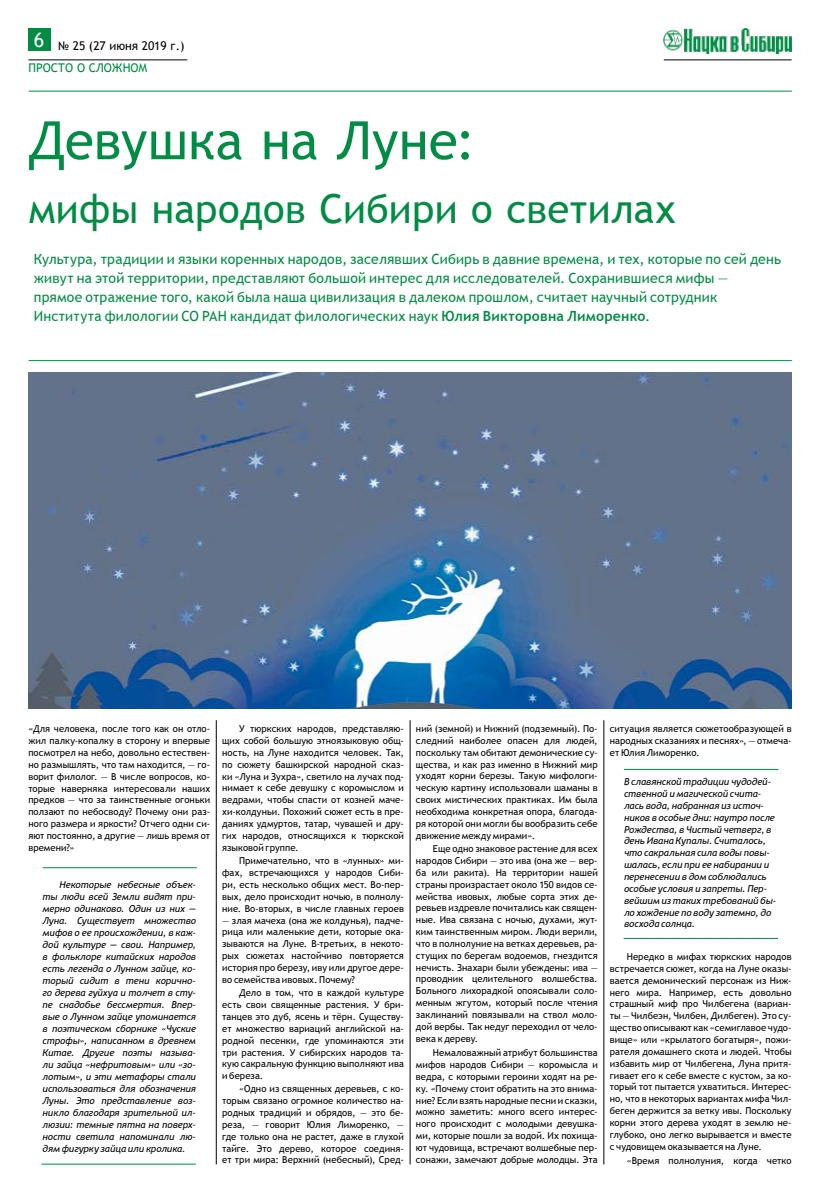
<style>
.page{position:relative;width:820px;height:1191px;background:#fff}
.page>*{position:absolute;margin:0;border:0;box-sizing:border-box;transform-origin:0 0}
.t1{font:52.9px "Trebuchet MS";letter-spacing:.005em;color:#008c44}
.t2{font:40px "Trebuchet MS";letter-spacing:.01em;color:#008c44}
.t3{font:14px/19px "Trebuchet MS";letter-spacing:.015em;color:#008c44}
.t4{font:12px/21.7px "Trebuchet MS";color:#000}
.t5{font:9.5px/11.8px "Trebuchet MS";letter-spacing:.005em;color:#000;text-align:justify}
.t6{font:italic 9.5px/12px "Trebuchet MS";letter-spacing:.005em;color:#000}
.s1{color:#008c44}
.s2{font-weight:700}
</style>
<div class="page">
<div style="left:28px;top:28px;width:23px;height:23px;background:#008c44"></div>
<hr style="left:28px;top:60px;width:159px;height:1px;background:#000">
<img style="left:663px;top:28px;width:128px;height:25px">
<hr style="left:663px;top:60px;width:128px;height:1px;background:#000">
<hr style="left:410px;top:720px;width:1px;height:444px;background:#000">
<hr style="left:216px;top:720px;width:1px;height:444px;background:#000">
<hr style="left:623px;top:769px;width:155px;height:1px;background:#008c44">
<hr style="left:623px;top:938px;width:154px;height:1px;background:#008c44">
<hr style="left:29px;top:360px;width:762px;height:1px;background:#008c44">
<hr style="left:29px;top:91px;width:762px;height:1px;background:#008c44">
<hr style="left:42px;top:867px;width:155px;height:1px;background:#008c44">
<hr style="left:41px;top:1163px;width:155px;height:1px;background:#008c44">
<hr style="left:603px;top:720px;width:1px;height:444px;background:#000">
<img style="left:28px;top:372px;width:763px;height:336px">
<p class="t4" style="left:28px;top:35px;width:158px;text-indent:5px"><sup>6</sup> № 25 (27 июня 2019 г.)<br><span class="s1">ПРОСТО О СЛОЖНОМ</span></p>
<h1 class="t1" style="left:28px;top:107px;width:448px">Девушка на Луне:</h1>
<h2 class="t2" style="left:28px;top:183px;width:649px">мифы народов Сибири о светилах</h2>
<p class="t3" style="left:34px;top:249px;width:748px">Культура, традиции и языки коренных народов, заселявших Сибирь в давние времена, и тех, которые по сей день живут на этой территории, представляют большой интерес для исследователей. Сохранившиеся мифы —<br>прямое отражение того, какой была наша цивилизация в далеком прошлом, считает научный сотрудник Института филологии СО РАН кандидат филологических наук <span class="s2">Юлия Викторовна Лиморенко</span>.</p>
<p class="t5" style="left:28px;top:723px;width:183px">«Для человека, после того как он отло&shy;жил палку-копалку в сторону и впервые посмотрел на небо, довольно естествен&shy;но размышлять, что там находится, — го&shy;ворит филолог. — В числе вопросов, ко&shy;торые наверняка интересовали наших предков — что за таинственные огоньки ползают по небосводу? Почему они раз&shy;ного размера и яркости? Отчего одни си&shy;яют постоянно, а другие — лишь время от времени?»</p>
<p class="t5" style="left:222px;top:723px;width:183px;text-indent:17px">У тюркских народов, представляю&shy;щих собой большую этноязыковую общ&shy;ность, на Луне находится человек. Так, по сюжету башкирской народной сказ&shy;ки «Луна и Зухра», светило на лучах под&shy;нимает к себе девушку с коромыслом и ведрами, чтобы спасти от козней маче&shy;хи-колдуньи. Похожий сюжет есть в пре&shy;даниях удмуртов, татар, чувашей и дру&shy;гих народов, относящихся к тюркской языковой группе.</p>
<p class="t5" style="left:222px;top:855px;width:183px;text-indent:17px">Примечательно, что в «лунных» ми&shy;фах, встречающихся у народов Сиби&shy;ри, есть несколько общих мест. Во-пер&shy;вых, дело происходит ночью, в полнолу&shy;ние. Во-вторых, в числе главных героев</p>
<p class="t5" style="left:222px;top:914px;width:183px">— злая мачеха (она же колдунья), падче&shy;рица или маленькие дети, которые ока&shy;зываются на Луне. В-третьих, в некото&shy;рых сюжетах настойчиво повторяется история про березу, иву или другое дере&shy;во семейства ивовых. Почему?</p>
<p class="t5" style="left:222px;top:987px;width:183px;text-indent:17px">Дело в том, что в каждой культуре есть свои священные растения. У бри&shy;танцев это дуб, ясень и тёрн. Существу&shy;ет множество вариаций английской на&shy;родной песенки, где упоминаются эти три растения. У сибирских народов та&shy;кую сакральную функцию выполняют ива и береза.</p>
<p class="t5" style="left:222px;top:1083px;width:183px;text-indent:17px">«Одно из священных деревьев, с ко&shy;торым связано огромное количество на&shy;родных традиций и обрядов, — это бе&shy;реза, — говорит Юлия Лиморенко, — где только она не растет, даже в глухой тайге. Это дерево, которое соединя&shy;ет три мира: Верхний (небесный), Сред-</p>
<p class="t6" style="left:43px;top:879px;width:155px;text-align:justify;text-indent:17px">Некоторые небесные объек&shy;ты люди всей Земли видят при&shy;мерно одинаково. Один из них — Луна. Существует множество мифов о ее происхождении, в каж&shy;дой культуре — свои. Например, в фольклоре китайских народов есть легенда о Лунном зайце, ко&shy;торый сидит в тени корично&shy;го дерева гуйхуа и толчет в сту&shy;пе снадобье бессмертия. Впер&shy;вые о Лунном зайце упоминается в поэтическом сборнике «Чуские строфы», написанном в древнем Китае. Другие поэты называ&shy;ли зайца «нефритовым» или «зо&shy;лотым», и эти метафоры стали использоваться для обозначения Луны. Это представление воз&shy;никло благодаря зрительной ил&shy;люзии: темные пятна на поверх&shy;ности светила напоминали лю&shy;дям фигурку зайца или кролика.</p>
<p class="t5" style="left:416px;top:722px;width:183px">ний (земной) и Нижний (подземный). По&shy;следний наиболее опасен для людей, поскольку там обитают демонические су&shy;щества, и как раз именно в Нижний мир уходят корни березы. Такую мифологи&shy;ческую картину использовали шаманы в своих мистических практиках. Им была необходима конкретная опора, благода&shy;ря которой они могли бы вообразить себе движение между мирами».</p>
<p class="t5" style="left:416px;top:842px;width:183px;text-indent:17px">Еще одно знаковое растение для всех народов Сибири — это ива (она же — вер&shy;ба или ракита). На территории нашей страны произрастает около 150 видов се&shy;мейства ивовых, любые сорта этих де&shy;ревьев издревле почитались как священ&shy;ные. Ива связана с ночью, духами, жут&shy;ким таинственным миром. Люди верили, что в полнолуние на ветках деревьев, ра&shy;стущих по берегам водоемов, гнездится нечисть. Знахари были убеждены: ива — проводник целительного волшебства.<br>Больного лихорадкой опоясывали соло&shy;менным жгутом, который после чтения заклинаний повязывали на ствол моло&shy;дой вербы. Так недуг переходил от чело&shy;века к дереву.</p>
<p class="t5" style="left:416px;top:1046px;width:183px;text-indent:17px">Немаловажный атрибут большинства мифов народов Сибири — коромысла и ведра, с которыми героини ходят на ре&shy;ку. «Почему стоит обратить на это внима&shy;ние? Если взять народные песни и сказки, можно заметить: много всего интерес&shy;ного происходит с молодыми девушка&shy;ми, которые пошли за водой. Их похища&shy;ют чудовища, встречают волшебные пер&shy;сонажи, замечают добрые молодцы. Эта</p>
<p class="t5" style="left:609px;top:722px;width:183px">ситуация является сюжетообразующей в народных сказаниях и песнях», — отмеча&shy;ет Юлия Лиморенко.</p>
<p class="t6" style="left:623px;top:776px;width:154px">В славянской традиции чудодей&shy;ственной и магической счита&shy;лась вода, набранная из источ&shy;ников в особые дни: наутро после<br>Рождества, в Чистый четверг, в день Ивана Купалы. Считалось, что сакральная сила воды повы&shy;шалась, если при ее набирании и перенесении в дом соблюдались особые условия и запреты. Пер&shy;вейшим из таких требований бы&shy;ло хождение по воду затемно, до восхода солнца.</p>
<p class="t5" style="left:609px;top:950px;width:183px;text-indent:17px">Нередко в мифах тюркских народов встречается сюжет, когда на Луне оказы&shy;вается демонический персонаж из Ниж&shy;него мира. Например, есть довольно страшный миф про Чилбегена (вариан&shy;ты — Чилбеэн, Чилбен, Дилбеген). Это су&shy;щество описывают как «семиглавое чудо&shy;вище» или «крылатого богатыря», пожи&shy;рателя домашнего скота и людей. Чтобы избавить мир от Чилбегена, Луна притя&shy;гивает его к себе вместе с кустом, за ко&shy;торый тот пытается ухватиться. Интерес&shy;но, что в некоторых вариантах мифа Чил&shy;беген держится за ветку ивы. Поскольку корни этого дерева уходят в землю не&shy;глубоко, оно легко вырывается и вместе с чудовищем оказывается на Луне.</p>
<p class="t5" style="left:626px;top:1154px;width:166px">«Время полнолуния, когда четко</p>
</div>
